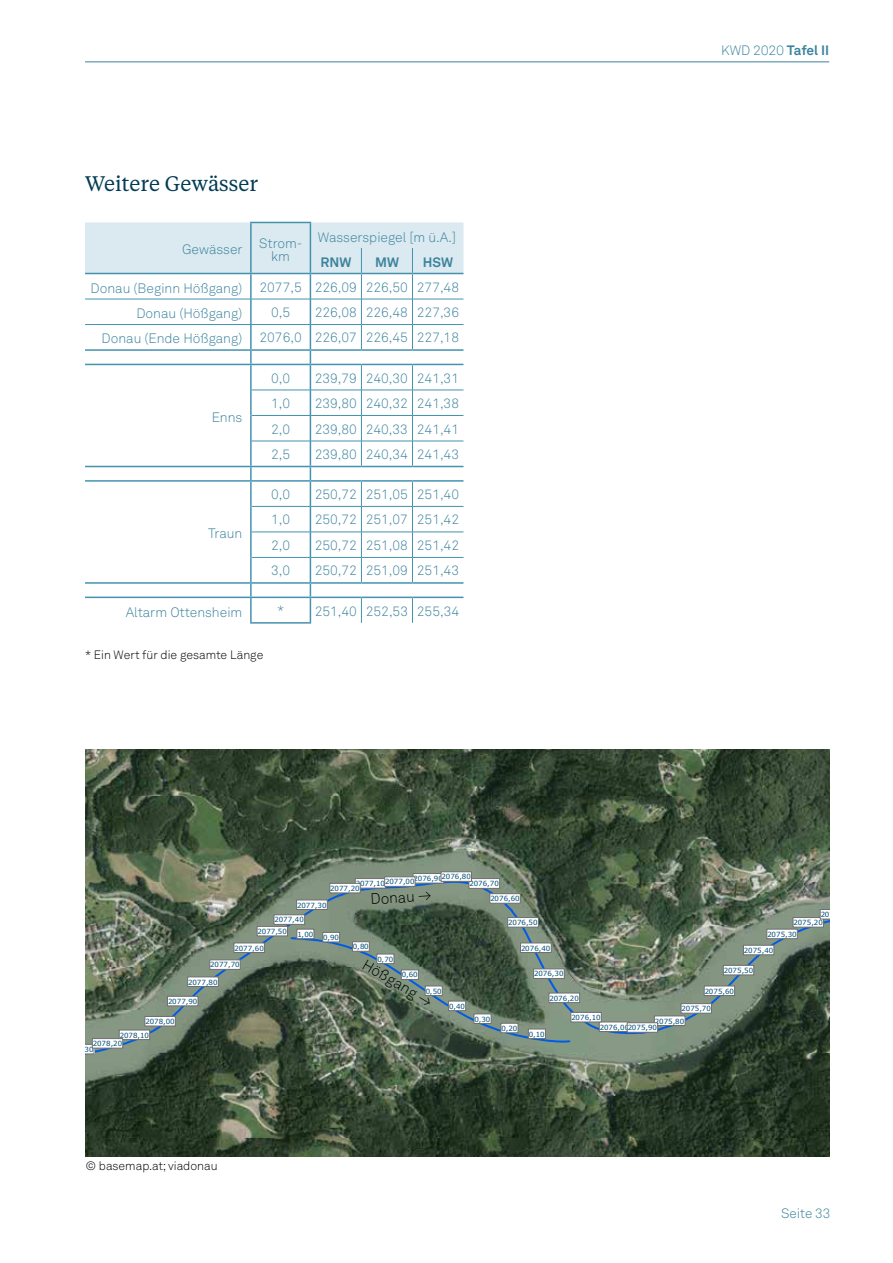
<style>
.page{position:relative;width:893px;height:1263px;background:#fff}
.page>*{position:absolute;margin:0;border:0;box-sizing:border-box;transform-origin:0 0}
.t1{font:21px "Tiempos Text";color:#003c53}
.t2{font:300 15px "Akkurat LL";color:#000}
.t3{font:300 13.5px "Akkurat Std";color:#3b839d}
.t4{font:300 13.5px/13.5px "Akkurat LL";color:#3b839d;text-align:center}
.t5{font:700 13.5px "Akkurat LL";color:#3b839d}
.t6{font:300 12px "Akkurat LL";color:#000}
.t7{font:7.05px "Verdana";letter-spacing:.005em;color:#004c73}
.s1{font-weight:700}
</style>
<div class="page">
<hr style="left:85px;top:62px;width:744px;height:1px;background:#3b839d">
<hr style="left:250px;top:622px;width:61px;height:2px;background:#4492b0">
<svg style="left:85px;top:222px;width:378px;height:401px"></svg>
<hr style="left:251px;top:273px;width:59px;height:1px;background:#4492b0">
<hr style="left:250px;top:223px;width:2px;height:25px;background:#4492b0">
<hr style="left:250px;top:248px;width:2px;height:25px;background:#4492b0">
<hr style="left:85px;top:273px;width:166px;height:1px;background:#4492b0">
<hr style="left:85px;top:349px;width:166px;height:2px;background:#4492b0">
<hr style="left:251px;top:349px;width:59px;height:2px;background:#4492b0">
<hr style="left:310px;top:349px;width:51px;height:2px;background:#4492b0">
<hr style="left:361px;top:349px;width:51px;height:2px;background:#4492b0">
<hr style="left:412px;top:349px;width:51px;height:2px;background:#4492b0">
<hr style="left:85px;top:364px;width:166px;height:1px;background:#4492b0">
<hr style="left:251px;top:364px;width:59px;height:1px;background:#4492b0">
<hr style="left:310px;top:364px;width:51px;height:1px;background:#4492b0">
<hr style="left:361px;top:364px;width:51px;height:1px;background:#4492b0">
<hr style="left:412px;top:364px;width:51px;height:1px;background:#4492b0">
<hr style="left:85px;top:466px;width:166px;height:1px;background:#4492b0">
<hr style="left:251px;top:466px;width:59px;height:1px;background:#4492b0">
<hr style="left:310px;top:466px;width:51px;height:1px;background:#4492b0">
<hr style="left:361px;top:466px;width:51px;height:1px;background:#4492b0">
<hr style="left:412px;top:466px;width:51px;height:1px;background:#4492b0">
<hr style="left:85px;top:480px;width:166px;height:2px;background:#4492b0">
<hr style="left:251px;top:480px;width:59px;height:2px;background:#4492b0">
<hr style="left:310px;top:480px;width:51px;height:2px;background:#4492b0">
<hr style="left:361px;top:480px;width:51px;height:2px;background:#4492b0">
<hr style="left:412px;top:480px;width:51px;height:2px;background:#4492b0">
<svg style="left:85px;top:749px;width:744px;height:408px"></svg>
<h1 class="t1" style="left:85px;top:169px;width:175px">Weitere Gewässer</h1>
<p class="t4" style="left:182px;top:242px;width:62px">Gewässer</p>
<p class="t4" style="left:259px;top:236px;width:44px">Strom&shy;km</p>
<p class="t4" style="left:318px;top:230px;width:140px">Wasserspiegel [m ü.A.]</p>
<p class="t5" style="left:321px;top:252px;width:32px">RNW</p>
<p class="t5" style="left:375px;top:252px;width:25px">MW</p>
<p class="t5" style="left:423px;top:252px;width:32px">HSW</p>
<p class="t4" style="left:91px;top:281px;width:153px">Donau (Beginn Hößgang)</p>
<p class="t3" style="left:260px;top:279px;width:201px">2077,5 226,09 226,50 277,48</p>
<p class="t4" style="left:136px;top:306px;width:108px">Donau (Hößgang)</p>
<p class="t3" style="left:271px;top:304px;width:21px">0,5</p>
<p class="t3" style="left:315px;top:304px;width:146px">226,08 226,48 227,36</p>
<p class="t4" style="left:102px;top:332px;width:142px">Donau (Ende Hößgang)</p>
<p class="t3" style="left:260px;top:330px;width:201px">2076,0 226,07 226,45 227,18</p>
<p class="t4" style="left:212px;top:410px;width:32px">Enns</p>
<p class="t4" style="left:208px;top:527px;width:36px">Traun</p>
<p class="t3" style="left:271px;top:370px;width:21px">0,0</p>
<p class="t3" style="left:315px;top:370px;width:146px">239,79 240,30 241,31</p>
<p class="t3" style="left:271px;top:395px;width:21px">1,0</p>
<p class="t3" style="left:315px;top:395px;width:146px">239,80 240,32 241,38</p>
<p class="t3" style="left:271px;top:421px;width:21px">2,0</p>
<p class="t3" style="left:315px;top:421px;width:146px">239,80 240,33 241,41</p>
<p class="t3" style="left:271px;top:446px;width:21px">2,5</p>
<p class="t3" style="left:315px;top:446px;width:146px">239,80 240,34 241,43</p>
<p class="t3" style="left:271px;top:486px;width:21px">0,0</p>
<p class="t3" style="left:315px;top:486px;width:146px">250,72 251,05 251,40</p>
<p class="t3" style="left:271px;top:512px;width:21px">1,0</p>
<p class="t3" style="left:315px;top:512px;width:146px">250,72 251,07 251,42</p>
<p class="t3" style="left:271px;top:537px;width:21px">2,0</p>
<p class="t3" style="left:315px;top:537px;width:146px">250,72 251,08 251,42</p>
<p class="t3" style="left:271px;top:562px;width:21px">3,0</p>
<p class="t3" style="left:315px;top:562px;width:146px">250,72 251,09 251,43</p>
<p class="t4" style="left:126px;top:605px;width:118px">Altarm Ottensheim</p>
<p class="t3" style="left:277px;top:603px;width:183px">* 251,40 252,53 255,34</p>
<p class="t6" style="left:85px;top:646px;width:180px">* Ein Wert für die gesamte Länge</p>
<p class="t7" style="left:441px;top:872px;width:31px">2076,80</p>
<p class="t7" style="left:414px;top:874px;width:31px">2076,90</p>
<p class="t7" style="left:385px;top:877px;width:31px">2077,00</p>
<p class="t2" style="left:370px;top:889px;width:62px;rotate:-4deg">Donau →</p>
<p class="t7" style="left:356px;top:879px;width:31px">2077,10</p>
<p class="t7" style="left:469px;top:879px;width:31px">2076,70</p>
<p class="t7" style="left:330px;top:883px;width:31px">2077,20</p>
<p class="t7" style="left:490px;top:894px;width:31px">2076,60</p>
<p class="t7" style="left:297px;top:900px;width:31px">2077,30</p>
<p class="t7" style="left:274px;top:915px;width:31px">2077,40</p>
<p class="t7" style="left:508px;top:918px;width:31px">2076,50</p>
<p class="t7" style="left:258px;top:926px;width:31px">2077,50</p>
<p class="t7" style="left:297px;top:929px;width:17px">1,00</p>
<p class="t7" style="left:323px;top:932px;width:17px">0,90</p>
<p class="t7" style="left:234px;top:943px;width:31px">2077,60</p>
<p class="t7" style="left:353px;top:942px;width:17px">0,80</p>
<p class="t7" style="left:521px;top:943px;width:31px">2076,40</p>
<p class="t7" style="left:210px;top:960px;width:31px">2077,70</p>
<p class="t7" style="left:188px;top:977px;width:31px">2077,80</p>
<p class="t7" style="left:168px;top:996px;width:31px">2077,90</p>
<p class="t7" style="left:377px;top:954px;width:17px">0,70</p>
<p class="t2" style="left:369px;top:954px;width:79px;rotate:31deg">Hößgang →</p>
<p class="t7" style="left:402px;top:970px;width:17px">0,60</p>
<p class="t7" style="left:426px;top:986px;width:17px">0,50</p>
<p class="t7" style="left:449px;top:1001px;width:17px">0,40</p>
<p class="t7" style="left:534px;top:969px;width:31px">2076,30</p>
<p class="t7" style="left:549px;top:993px;width:31px">2076,20</p>
<p class="t4" style="left:721px;top:44px;width:109px">KWD 2020 <span class="s1">Tafel II</span></p>
<p class="t7" style="left:793px;top:918px;width:31px">2075,20</p>
<p class="t7" style="left:767px;top:929px;width:31px">2075,30</p>
<p class="t7" style="left:744px;top:945px;width:31px">2075,40</p>
<p class="t7" style="left:724px;top:965px;width:31px">2075,50</p>
<p class="t7" style="left:705px;top:986px;width:31px">2075,60</p>
<p class="t7" style="left:681px;top:1004px;width:31px">2075,70</p>
<p class="t7" style="left:145px;top:1016px;width:31px">2078,00</p>
<p class="t7" style="left:120px;top:1030px;width:31px">2078,10</p>
<p class="t7" style="left:93px;top:1039px;width:31px">2078,20</p>
<p class="t6" style="left:86px;top:1158px;width:133px">© basemap.at; viadonau</p>
<p class="t7" style="left:474px;top:1014px;width:17px">0,30</p>
<p class="t7" style="left:501px;top:1023px;width:17px">0,20</p>
<p class="t7" style="left:529px;top:1029px;width:17px">0,10</p>
<p class="t7" style="left:571px;top:1012px;width:31px">2076,10</p>
<p class="t7" style="left:655px;top:1016px;width:31px">2075,80</p>
<p class="t7" style="left:600px;top:1022px;width:31px">2076,00</p>
<p class="t7" style="left:628px;top:1023px;width:31px">2075,90</p>
<p class="t3" style="left:781px;top:1205px;width:51px">Seite 33</p>
</div>
